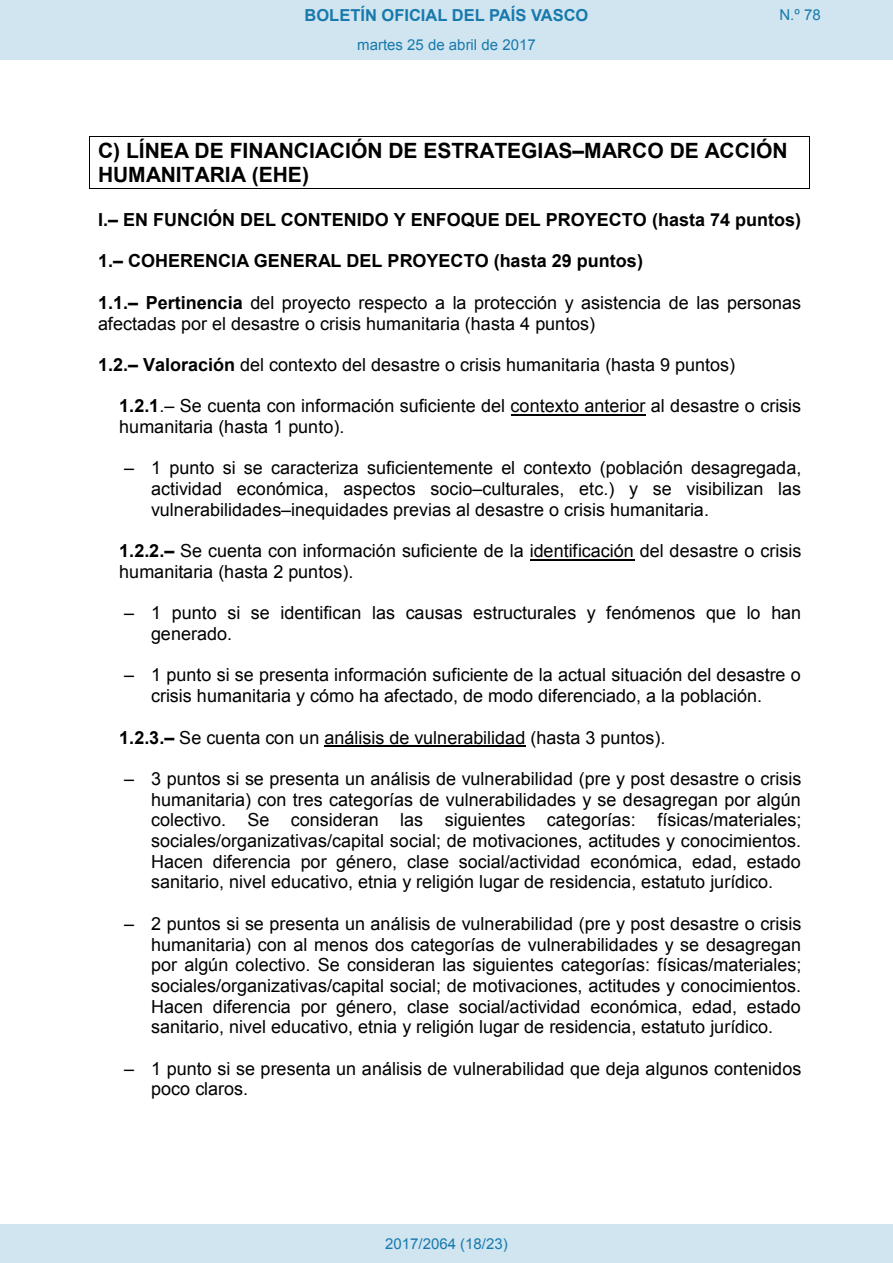
<style>
.page{position:relative;width:893px;height:1263px;background:#fff}
.page>*{position:absolute;margin:0;border:0;box-sizing:border-box;transform-origin:0 0}
.t1{font:700 21px/24.2px "Arial";letter-spacing:-.005em;color:#000}
.t2{font:18px/20.7px "Arial";color:#000}
.t3{font:700 18px "Arial";color:#000}
.t4{font:700 16.5px "Arial";color:#1879ad}
.Paginacion_Centro{font:15px "Arial";color:#1879ad}
.s1{font-weight:700}
</style>
<div class="page">
<hr style="left:90px;top:136px;width:719px;height:1px;background:#000">
<hr style="left:90px;top:188px;width:719px;height:1px;background:#000">
<svg style="left:89px;top:136px;width:1px;height:53px"></svg>
<svg style="left:809px;top:136px;width:1px;height:53px"></svg>
<hr style="left:511px;top:414px;width:134px;height:2px;background:#000">
<hr style="left:530px;top:559px;width:104px;height:1px;background:#000">
<hr style="left:325px;top:745px;width:201px;height:2px;background:#000">
<div style="left:0;top:0;width:893px;height:60px;background:#d0e5f0"></div>
<div style="left:0;top:1225px;width:893px;height:38px;background:#d0e5f0"></div>
<p class="t4" style="left:305px;top:4px;width:285px">BOLETÍN OFICIAL DEL PAÍS VASCO</p>
<p class="Paginacion_Centro" style="left:779px;top:5px;width:43px">N.º 78</p>
<p class="Paginacion_Centro" style="left:357px;top:35px;width:180px">martes 25 de abril de 2017</p>
<p class="t1" style="left:98px;top:139px;width:691px">C) LÍNEA DE FINANCIACIÓN DE ESTRATEGIAS–MARCO DE ACCIÓN<br>HUMANITARIA (EHE)</p>
<p class="t3" style="left:98px;top:208px;width:705px">I.– EN FUNCIÓN DEL CONTENIDO Y ENFOQUE DEL PROYECTO (hasta 74 puntos)</p>
<p class="t3" style="left:98px;top:249px;width:547px">1.– COHERENCIA GENERAL DEL PROYECTO (hasta 29 puntos)</p>
<p class="t2" style="left:98px;top:292px;width:705px"><span class="s1">1.1.– Pertinencia</span> del proyecto respecto a la protección y asistencia de las personas afectadas por el desastre o crisis humanitaria (hasta 4 puntos)</p>
<p class="t2" style="left:98px;top:354px;width:639px"><span class="s1">1.2.– Valoración</span> del contexto del desastre o crisis humanitaria (hasta 9 puntos)</p>
<p class="t2" style="left:119px;top:396px;width:683px"><span class="s1">1.2.1</span>.– Se cuenta con información suficiente del contexto anterior al desastre o crisis humanitaria (hasta 1 punto).</p>
<p class="t2" style="left:151px;top:458px;width:652px;text-align:justify;text-indent:-27px">– 1 punto si se caracteriza suficientemente el contexto (población desagregada, actividad económica, aspectos socio–culturales, etc.) y se visibilizan las vulnerabilidades–inequidades previas al desastre o crisis humanitaria.</p>
<p class="t2" style="left:119px;top:541px;width:684px"><span class="s1">1.2.2.–</span> Se cuenta con información suficiente de la identificación del desastre o crisis humanitaria (hasta 2 puntos).</p>
<p class="t2" style="left:151px;top:603px;width:651px;text-indent:-27px">– 1 punto si se identifican las causas estructurales y fenómenos que lo han generado.</p>
<p class="t2" style="left:151px;top:665px;width:651px;text-indent:-27px">– 1 punto si se presenta información suficiente de la actual situación del desastre o crisis humanitaria y cómo ha afectado, de modo diferenciado, a la población.</p>
<p class="t2" style="left:119px;top:727px;width:548px"><span class="s1">1.2.3.–</span> Se cuenta con un análisis de vulnerabilidad (hasta 3 puntos).</p>
<p class="t2" style="left:151px;top:768px;width:652px;text-align:justify;text-indent:-27px">– 3 puntos si se presenta un análisis de vulnerabilidad (pre y post desastre o crisis humanitaria) con tres categorías de vulnerabilidades y se desagregan por algún colectivo. Se consideran las siguientes categorías: físicas/materiales; sociales/organizativas/capital social; de motivaciones, actitudes y conocimientos.<br>Hacen diferencia por género, clase social/actividad económica, edad, estado sanitario, nivel educativo, etnia y religión lugar de residencia, estatuto jurídico.</p>
<p class="t2" style="left:151px;top:913px;width:652px;text-align:justify;text-indent:-27px">– 2 puntos si se presenta un análisis de vulnerabilidad (pre y post desastre o crisis humanitaria) con al menos dos categorías de vulnerabilidades y se desagregan por algún colectivo. Se consideran las siguientes categorías: físicas/materiales; sociales/organizativas/capital social; de motivaciones, actitudes y conocimientos.<br>Hacen diferencia por género, clase social/actividad económica, edad, estado sanitario, nivel educativo, etnia y religión lugar de residencia, estatuto jurídico.</p>
<p class="t2" style="left:151px;top:1058px;width:652px;text-indent:-27px">– 1 punto si se presenta un análisis de vulnerabilidad que deja algunos contenidos poco claros.</p>
<p class="Paginacion_Centro" style="left:385px;top:1234px;width:124px">2017/2064 (18/23)</p>
</div>
